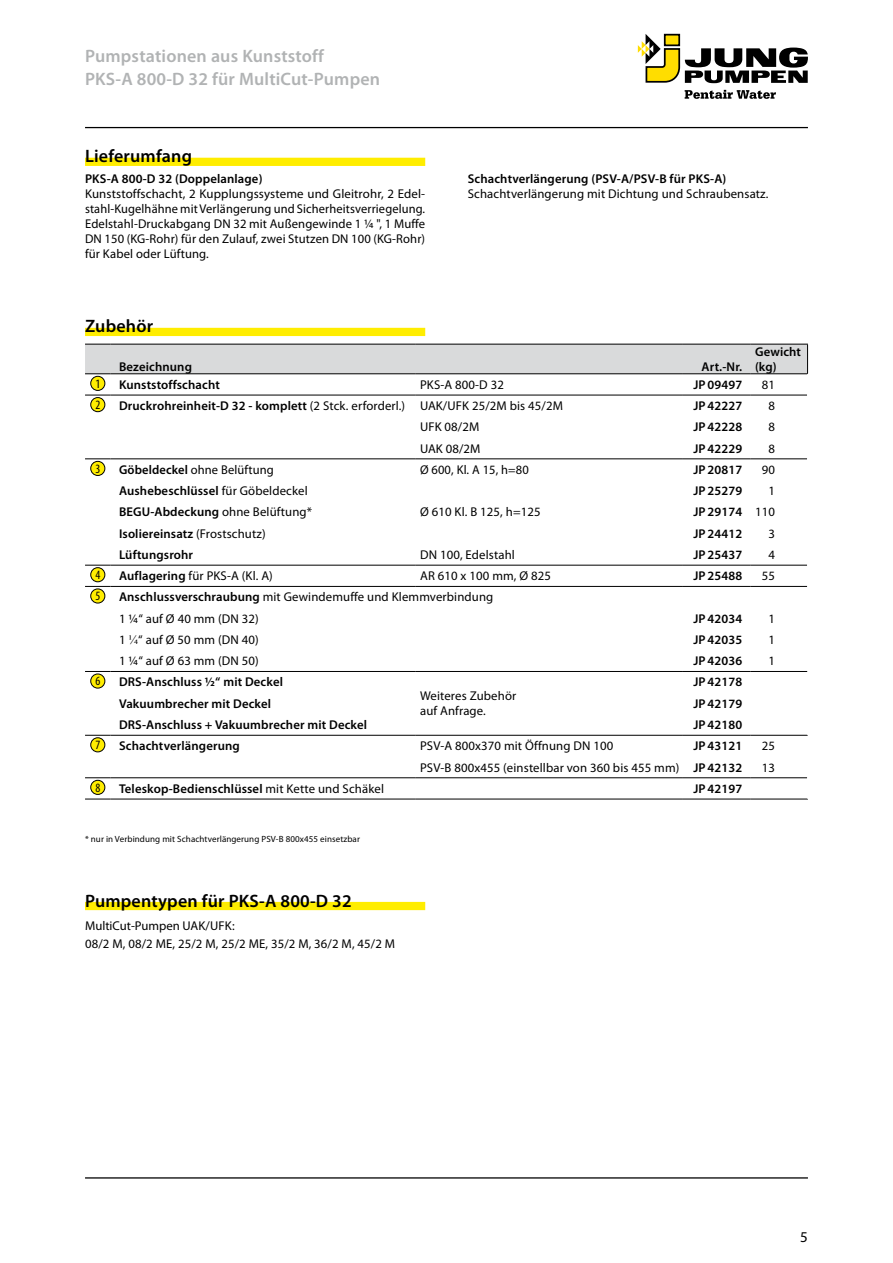
<style>
.page{position:relative;width:893px;height:1263px;background:#fff}
.page>*{position:absolute;margin:0;border:0;box-sizing:border-box;transform-origin:0 0}
.t1{font:600 18px/23.5px "Myriad Pro";letter-spacing:.01em;color:#b1b3b4}
.t2{font:600 18px "Myriad Pro";letter-spacing:.01em;color:#000}
.t3{font:15px "Myriad Pro";color:#000}
.t4{font:12.75px/15px "Myriad Pro";letter-spacing:.01em;color:#000}
.t5{font:600 12.75px/15px "Myriad Pro";letter-spacing:.01em;color:#000}
.t6{font:condensed 12.75px "Myriad Pro";color:#000}
.t7{font:9px "Myriad Pro";letter-spacing:.01em;color:#000}
.s1{font-weight:600}
.s2{font-weight:400}
.s3{font-family:"Times New Roman"}
</style>
<div class="page">
<svg style="left:685px;top:90px;width:91px;height:9px"></svg>
<svg style="left:638px;top:34px;width:170px;height:50px"></svg>
<hr style="left:85px;top:127px;width:723px;height:1px;background:#000">
<hr style="left:85px;top:1177px;width:723px;height:1px;background:#000">
<div style="left:85px;top:902px;width:340px;height:8px;background:#ffed00"></div>
<div style="left:85px;top:328px;width:340px;height:8px;background:#ffed00"></div>
<svg style="left:85px;top:344px;width:723px;height:456px"></svg>
<div style="left:91px;top:568px;width:14px;height:14px;background:#ffed00;border-radius:50%"></div>
<div style="left:90px;top:567px;width:15px;height:15px;border:1px solid #000;border-radius:50%"></div>
<div style="left:91px;top:589px;width:14px;height:14px;background:#ffed00;border-radius:50%"></div>
<div style="left:90px;top:588px;width:15px;height:15px;border:1px solid #000;border-radius:50%"></div>
<div style="left:91px;top:674px;width:14px;height:14px;background:#ffed00;border-radius:50%"></div>
<div style="left:90px;top:674px;width:15px;height:14px;border:1px solid #000;border-radius:50%"></div>
<div style="left:91px;top:738px;width:14px;height:14px;background:#ffed00;border-radius:50%"></div>
<div style="left:90px;top:737px;width:15px;height:15px;border:1px solid #000;border-radius:50%"></div>
<div style="left:91px;top:780px;width:14px;height:14px;background:#ffed00;border-radius:50%"></div>
<div style="left:90px;top:780px;width:15px;height:15px;border:1px solid #000;border-radius:50%"></div>
<div style="left:85px;top:158px;width:340px;height:8px;background:#ffed00"></div>
<h1 class="t1" style="left:85px;top:43px;width:297px">Pumpstationen aus Kunststoff<br>PKS-A 800-D 32 für MultiCut-Pumpen</h1>
<h1 class="t2" style="left:85px;top:145px;width:108px">Lieferumfang</h1>
<p class="t5" style="left:85px;top:171px;width:179px">PKS-A 800-D 32 (Doppelanlage)</p>
<p class="t4" style="left:85px;top:186px;width:342px;text-align:justify">Kunststoffschacht, 2 Kupplungssysteme und Gleitrohr, 2 Edel&shy;stahl-Kugelhähne mit Verlängerung und Sicherheitsverriegelung.<br>Edelstahl-Druckabgang DN 32 mit Außengewinde 1 ¼ ", 1 Muffe DN 150 (KG-Rohr) für den Zulauf, zwei Stutzen DN 100 (KG-Rohr) für Kabel oder Lüftung.</p>
<p class="t5" style="left:468px;top:171px;width:260px">Schachtverlängerung (PSV-A/PSV-B für PKS-A)</p>
<p class="t4" style="left:468px;top:186px;width:302px">Schachtverlängerung mit Dichtung und Schraubensatz.</p>
<h1 class="t2" style="left:85px;top:315px;width:70px">Zubehör</h1>
<p class="t5" style="left:119px;top:359px;width:74px">Bezeichnung</p>
<p class="t5" style="left:702px;top:359px;width:42px">Art.-Nr.</p>
<p class="t5" style="left:755px;top:344px;width:48px">Gewicht (kg)</p>
<p class="t6" style="left:95px;top:376px;width:6px">1</p>
<p class="t5" style="left:119px;top:377px;width:102px">Kunststoffschacht</p>
<p class="t4" style="left:420px;top:377px;width:85px">PKS-A 800-D 32</p>
<p class="t5" style="left:693px;top:377px;width:50px">JP 09497</p>
<p class="t4" style="left:762px;top:377px;width:15px">81</p>
<p class="t6" style="left:95px;top:397px;width:6px">2</p>
<p class="t4" style="left:119px;top:398px;width:445px"><span class="s1">Druckrohreinheit-D 32 - komplett</span> (2 Stck. erforderl.) UAK/UFK 25/2M bis 45/2M</p>
<p class="t5" style="left:693px;top:398px;width:50px">JP 42227</p>
<p class="t4" style="left:768px;top:398px;width:8px">8</p>
<p class="t4" style="left:420px;top:419px;width:61px">UFK 08/2M</p>
<p class="t5" style="left:693px;top:419px;width:50px">JP 42228</p>
<p class="t4" style="left:768px;top:419px;width:8px">8</p>
<p class="t4" style="left:420px;top:441px;width:62px">UAK 08/2M</p>
<p class="t5" style="left:693px;top:440px;width:50px">JP 42229</p>
<p class="t4" style="left:768px;top:441px;width:8px">8</p>
<p class="t6" style="left:95px;top:461px;width:6px">3</p>
<p class="t4" style="left:119px;top:462px;width:156px"><span class="s1">Göbeldeckel</span> ohne Belüftung</p>
<p class="t4" style="left:420px;top:462px;width:110px">Ø 600, Kl. A 15, h=80</p>
<p class="t5" style="left:693px;top:462px;width:50px">JP 20817</p>
<p class="t4" style="left:762px;top:462px;width:15px">90</p>
<p class="t5" style="left:119px;top:483px;width:190px">Aushebeschlüssel <span class="s2">für Göbeldeckel</span></p>
<p class="t5" style="left:693px;top:483px;width:50px">JP 25279</p>
<p class="t4" style="left:768px;top:483px;width:8px">1</p>
<p class="t5" style="left:119px;top:504px;width:195px">BEGU-Abdeckung <span class="s2">ohne Belüftung*</span></p>
<p class="t4" style="left:420px;top:504px;width:122px">Ø 610 Kl. B 125, h=125</p>
<p class="t5" style="left:693px;top:504px;width:83px">JP 29174 <span class="s2">110</span></p>
<p class="t5" style="left:119px;top:525px;width:148px">Isoliereinsatz <span class="s2">(Frostschutz)</span></p>
<p class="t5" style="left:693px;top:525px;width:50px">JP 24412</p>
<p class="t4" style="left:768px;top:526px;width:8px">3</p>
<p class="t5" style="left:119px;top:547px;width:76px">Lüftungsrohr</p>
<p class="t4" style="left:420px;top:547px;width:96px">DN 100, Edelstahl</p>
<p class="t5" style="left:693px;top:547px;width:50px">JP 25437</p>
<p class="t4" style="left:768px;top:547px;width:8px">4</p>
<p class="t6" style="left:95px;top:567px;width:6px">4</p>
<p class="t4" style="left:119px;top:568px;width:155px"><span class="s1">Auflagering</span> für PKS-A (Kl. A)</p>
<p class="t4" style="left:420px;top:568px;width:133px">AR 610 x 100 mm, Ø 825</p>
<p class="t5" style="left:693px;top:568px;width:50px">JP 25488</p>
<p class="t4" style="left:762px;top:568px;width:15px">55</p>
<p class="t6" style="left:95px;top:588px;width:6px">5</p>
<p class="t4" style="left:119px;top:586px;width:376px;line-height:21.3px"><span class="s1">Anschlussverschraubung</span> mit Gewindemuffe und Klemmverbindung<br>1 ¼“ auf Ø 40 mm (DN 32)</p>
<p class="t5" style="left:693px;top:610px;width:50px">JP 42034</p>
<p class="t4" style="left:768px;top:611px;width:8px">1</p>
<p class="t4" style="left:119px;top:632px;width:141px">1 <span class="s3">¼</span>“ auf Ø 50 mm (DN 40)</p>
<p class="t5" style="left:693px;top:632px;width:50px">JP 42035</p>
<p class="t4" style="left:768px;top:632px;width:8px">1</p>
<p class="t4" style="left:119px;top:653px;width:141px">1 ¼“ auf Ø 63 mm (DN 50)</p>
<p class="t5" style="left:693px;top:653px;width:50px">JP 42036</p>
<p class="t4" style="left:768px;top:653px;width:8px">1</p>
<p class="t6" style="left:95px;top:673px;width:6px">6</p>
<p class="t5" style="left:119px;top:674px;width:165px">DRS-Anschluss ½“ mit Deckel</p>
<p class="t5" style="left:693px;top:674px;width:50px">JP 42178</p>
<p class="t4" style="left:420px;top:688px;width:98px">Weiteres Zubehör auf Anfrage.</p>
<p class="t5" style="left:119px;top:696px;width:154px">Vakuumbrecher mit Deckel</p>
<p class="t5" style="left:693px;top:696px;width:50px">JP 42179</p>
<p class="t5" style="left:119px;top:717px;width:250px">DRS-Anschluss + Vakuumbrecher mit Deckel</p>
<p class="t5" style="left:693px;top:717px;width:50px">JP 42180</p>
<p class="t6" style="left:95px;top:737px;width:6px">7</p>
<p class="t5" style="left:119px;top:738px;width:122px">Schachtverlängerung</p>
<p class="t4" style="left:420px;top:738px;width:195px">PSV-A 800x370 mit Öffnung DN 100</p>
<p class="t5" style="left:693px;top:738px;width:50px">JP 43121</p>
<p class="t4" style="left:762px;top:738px;width:15px">25</p>
<p class="t4" style="left:420px;top:759px;width:324px">PSV-B 800x455 (einstellbar von 360 bis 455 mm) <span class="s1">JP 42132</span></p>
<p class="t4" style="left:762px;top:759px;width:15px">13</p>
<p class="t6" style="left:95px;top:780px;width:6px">8</p>
<p class="t5" style="left:119px;top:781px;width:266px">Teleskop-Bedienschlüssel <span class="s2">mit Kette und Schäkel</span></p>
<p class="t5" style="left:693px;top:781px;width:50px">JP 42197</p>
<p class="t7" style="left:85px;top:834px;width:276px">* nur in Verbindung mit Schachtverlängerung PSV-B 800x455 einsetzbar</p>
<h1 class="t2" style="left:85px;top:889px;width:268px">Pumpentypen für PKS-A 800-D 32</h1>
<p class="t4" style="left:85px;top:916px;width:312px;line-height:18px">MultiCut-Pumpen UAK/UFK:<br>08/2 M, 08/2 ME, 25/2 M, 25/2 ME, 35/2 M, 36/2 M, 45/2 M</p>
<p class="t3" style="left:800px;top:1227px;width:9px">5</p>
</div>
